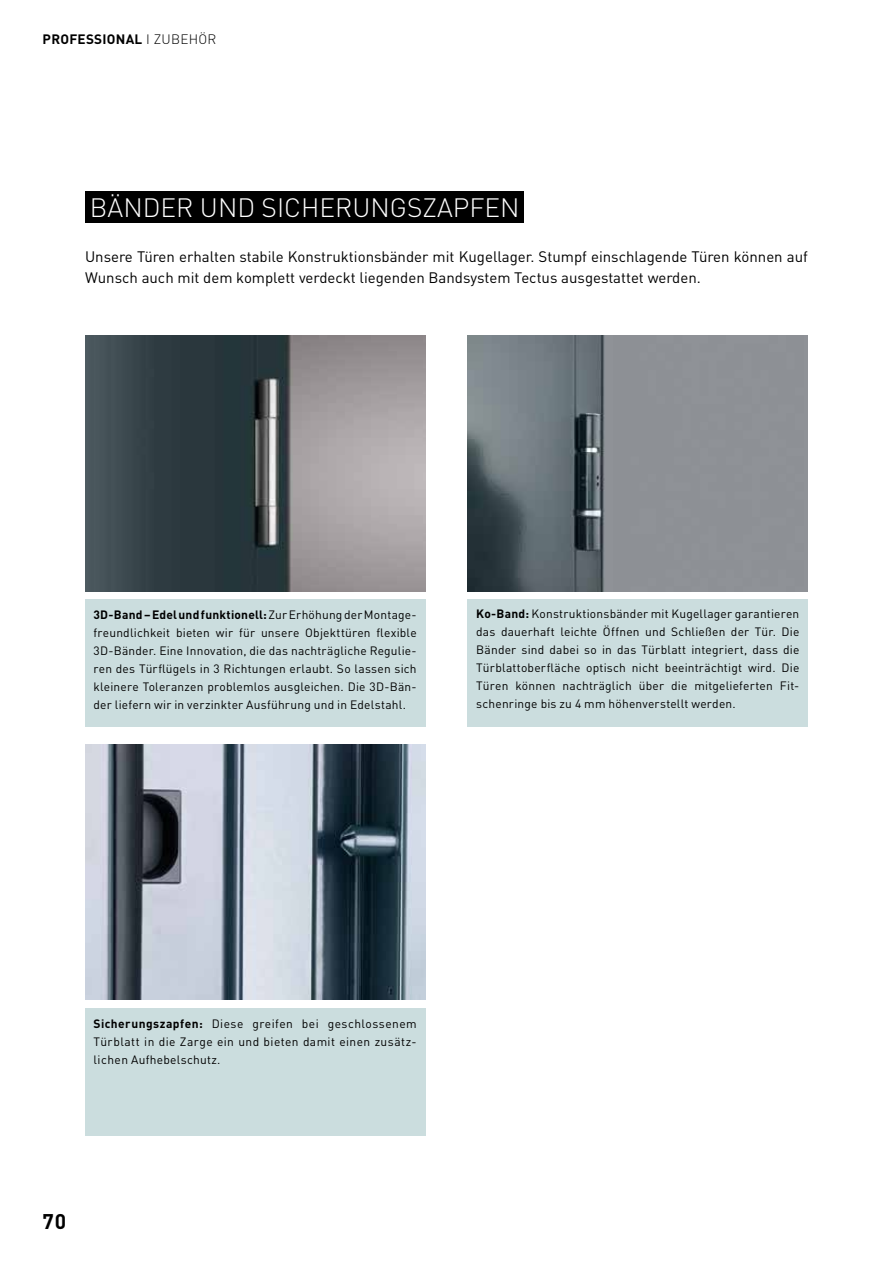
<style>
.page{position:relative;width:893px;height:1263px;background:#fff}
.page>*{position:absolute;margin:0;border:0;box-sizing:border-box;transform-origin:0 0}
.t1{font:300 26.25px "DIN Pro";color:#fff}
.t2{font:700 21px "DIN Pro";color:#000}
.t3{font:15px/21px "DIN Pro";color:#000}
.t4{font:700 13.5px "DIN Pro";letter-spacing:.02em;color:#000}
.t5{font:12px/18px "DIN Pro";letter-spacing:.02em;color:#000;text-align:justify}
.s1{font-weight:300}
.s2{font-weight:700}
</style>
<div class="page">
<img style="left:468px;top:336px;width:340px;height:255px">
<img style="left:85px;top:336px;width:340px;height:255px">
<img style="left:85px;top:744px;width:340px;height:255px">
<div style="left:85px;top:191px;width:439px;height:32px;background:#000"></div>
<div style="left:468px;top:600px;width:340px;height:127px;background:#cbddde"></div>
<div style="left:85px;top:600px;width:340px;height:127px;background:#cbddde"></div>
<div style="left:85px;top:1008px;width:340px;height:127px;background:#cbddde"></div>
<p class="t4" style="left:43px;top:30px;width:175px">PROFESSIONAL <span class="s1">I ZUBEHÖR</span></p>
<h1 class="t1" style="left:90px;top:189px;width:431px">BÄNDER UND SICHERUNGSZAPFEN</h1>
<p class="t3" style="left:85px;top:246px;width:724px">Unsere Türen erhalten stabile Konstruktionsbänder mit Kugellager. Stumpf einschlagende Türen können auf<br>Wunsch auch mit dem komplett verdeckt liegenden Bandsystem Tectus ausgestattet werden.</p>
<p class="t5" style="left:94px;top:605px;width:325px"><span class="s2">3D-Band – Edel und funktionell:</span> Zur Erhöhung der Montage&shy;freundlichkeit bieten wir für unsere Objekttüren flexible 3D-Bänder. Eine Innovation, die das nachträgliche Regulie&shy;ren des Türflügels in 3 Richtungen erlaubt. So lassen sich kleinere Toleranzen problemlos ausgleichen. Die 3D-Bän&shy;der liefern wir in verzinkter Ausführung und in Edelstahl.</p>
<p class="t5" style="left:476px;top:604px;width:325px"><span class="s2">Ko-Band:</span> Konstruktionsbänder mit Kugellager garantieren das dauerhaft leichte Öffnen und Schließen der Tür. Die Bänder sind dabei so in das Türblatt integriert, dass die Türblattoberfläche optisch nicht beeinträchtigt wird. Die Türen können nachträglich über die mitgelieferten Fit&shy;schenringe bis zu 4 mm höhenverstellt werden.</p>
<p class="t5" style="left:94px;top:1014px;width:325px"><span class="s2">Sicherungszapfen:</span> Diese greifen bei geschlossenem Türblatt in die Zarge ein und bieten damit einen zusätz&shy;lichen Aufhebelschutz.</p>
<h2 class="t2" style="left:43px;top:1207px;width:25px">70</h2>
</div>
